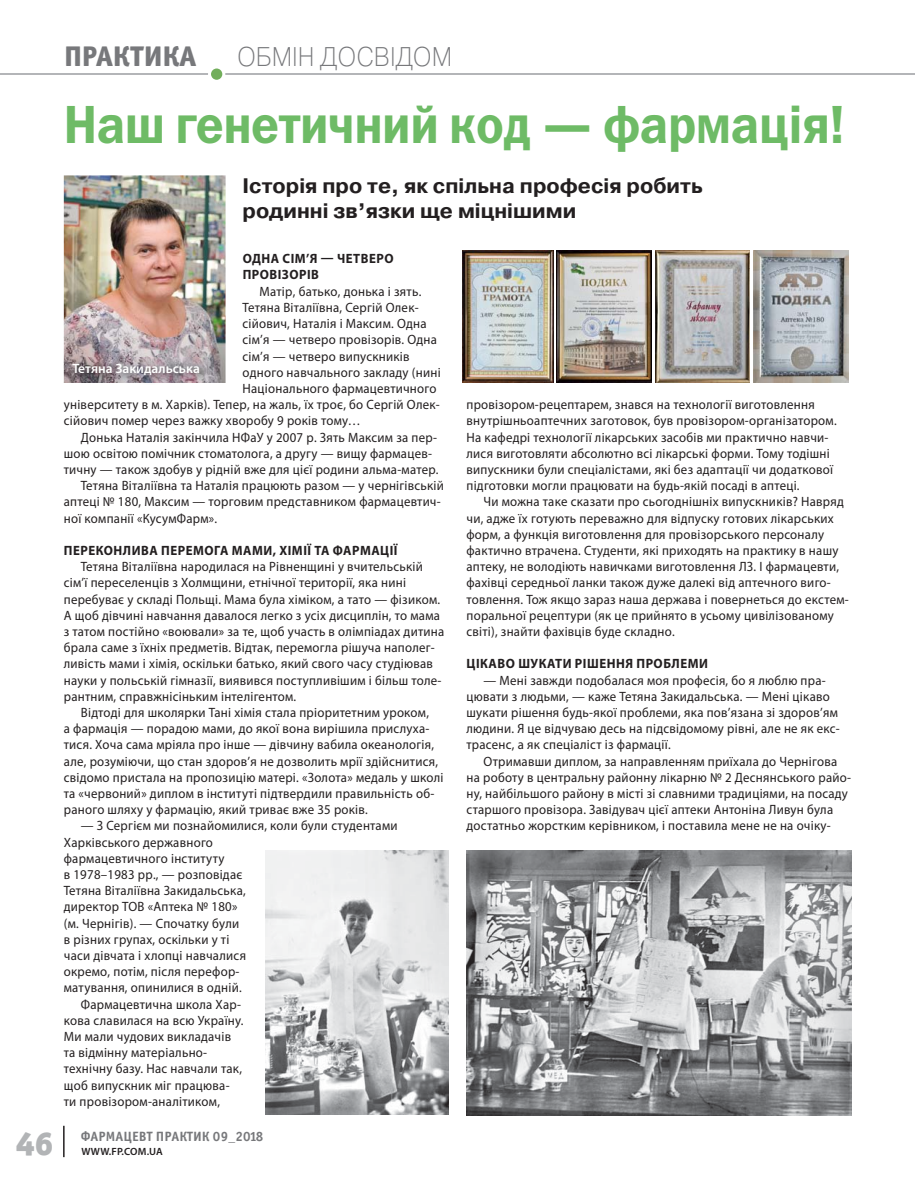
<style>
.page{position:relative;width:915px;height:1178px;background:#fff}
.page>*{position:absolute;margin:0;border:0;box-sizing:border-box;transform-origin:0 0}
.t1{font:54px "Franklin Gothic Demi ITC";letter-spacing:-.01em;color:#6ebb66;scale:.9 1}
.t2{font:33px "Officina Serif Black ITC";color:#b2b4b6}
.t3{font:28.5px "Officina Sans Extra Bold ITC";letter-spacing:.01em;color:#77787b}
.t4{font:27px "Pragmatica Light C";color:#77787b;scale:.9 1}
.t5{font:700 21px/25.2px "Pragmatica";color:#231f20}
.t6{font:13.5px/16.2px "Myriad Pro";letter-spacing:.02em;color:#231f20;scale:.95 1}
.t7{font:700 13.5px/16.2px "Myriad Pro";letter-spacing:.04em;color:#231f20;scale:.95 1}
.t8{font:13.5px "Officina Sans Bold ITC";letter-spacing:.01em;color:#77787b}
.t9{font:600 13.5px "Myriad Pro";color:#fff}
.t10{font:600 10.5px "Myriad Pro";letter-spacing:.02em;color:#231f20}
</style>
<div class="page">
<img style="left:466px;top:850px;width:384px;height:266px">
<img style="left:265px;top:851px;width:183px;height:263px">
<img style="left:64px;top:175px;width:161px;height:208px">
<img style="left:753px;top:251px;width:95px;height:132px">
<img style="left:655px;top:251px;width:94px;height:132px">
<img style="left:462px;top:251px;width:91px;height:132px">
<img style="left:556px;top:251px;width:95px;height:132px">
<img style="left:66px;top:357px;width:142px;height:26px">
<hr style="left:63px;top:1126px;width:2px;height:31px;background:#231f20">
<hr style="left:0;top:73px;width:914px;height:2px;background:#afb1b4">
<div style="left:209px;top:67px;width:15px;height:14px;background:#72ae5b;border-radius:50%"></div>
<div style="left:208px;top:65px;width:17px;height:18px;border:3px solid #fff;border-radius:50%"></div>
<h3 class="t3" style="left:64px;top:46px;width:133px">ПРАКТИКА</h3>
<h3 class="t4" style="left:237px;top:46px;width:241px">ОБМІН ДОСВІДОМ</h3>
<h1 class="t1" style="left:64px;top:105px;width:868px">Наш генетичний код — фармація!</h1>
<h3 class="t5" style="left:242px;top:176px;width:461px">Історія про те, як спільна професія робить родинні зв’язки ще міцнішими</h3>
<h2 class="t2" style="left:16px;top:1131px;width:39px">46</h2>
<p class="t7" style="left:242px;top:252px;width:160px">ОДНА СІМ’Я — ЧЕТВЕРО<br>ПРОВІЗОРІВ</p>
<p class="t6" style="left:259px;top:284px;width:172px">Матір, батько, донька і зять.</p>
<p class="t6" style="left:242px;top:301px;width:187px">Тетяна Віталіївна, Сергій Олек-</p>
<p class="t6" style="left:242px;top:317px;width:195px">сійович, Наталія і Максим. Одна</p>
<p class="t6" style="left:242px;top:333px;width:206px">сім’я — четверо провізорів. Одна</p>
<p class="t6" style="left:242px;top:349px;width:177px">сім’я — четверо випускників</p>
<p class="t6" style="left:242px;top:365px;width:210px">одного навчального закладу (нині</p>
<p class="t6" style="left:242px;top:382px;width:205px">Національного фармацевтичного</p>
<p class="t6" style="left:64px;top:398px;width:397px">університету в м. Харків). Тепер, на жаль, їх троє, бо Сергій Олек-</p>
<p class="t6" style="left:64px;top:414px;width:314px">сійович помер через важку хворобу 9 років тому…</p>
<p class="t6" style="left:81px;top:430px;width:376px">Донька Наталія закінчила НФаУ у 2007 р. Зять Максим за пер-</p>
<p class="t6" style="left:64px;top:446px;width:389px">шою освітою помічник стоматолога, а другу — вищу фармацев-</p>
<p class="t6" style="left:64px;top:463px;width:396px">тичну — також здобув у рідній вже для цієї родини альма-матер.</p>
<p class="t6" style="left:81px;top:479px;width:383px">Тетяна Віталіївна та Наталія працюють разом — у чернігівській</p>
<p class="t6" style="left:64px;top:495px;width:398px">аптеці № 180, Максим — торговим представником фармацевтич-</p>
<p class="t6" style="left:64px;top:511px;width:163px">ної компанії «КусумФарм».</p>
<p class="t7" style="left:64px;top:544px;width:352px">ПЕРЕКОНЛИВА ПЕРЕМОГА МАМИ, ХІМІЇ ТА ФАРМАЦІЇ</p>
<p class="t6" style="left:64px;top:560px;width:402px;text-indent:17px">Тетяна Віталіївна народилася на Рівненщині у вчительській сім’ї переселенців з Холмщини, етнічної території, яка нині перебуває у складі Польщі. Мама була хіміком, а тато — фізиком.<br>А щоб дівчині навчання давалося легко з усіх дисциплін, то мама з татом постійно «воювали» за те, щоб участь в олімпіадах дитина брала саме з їхніх предметів. Відтак, перемогла рішуча наполег&shy;ливість мами і хімія, оскільки батько, який свого часу студіював науки у польській гімназії, виявився поступливішим і більш толе&shy;рантним, справжнісіньким інтелігентом.</p>
<p class="t6" style="left:64px;top:706px;width:401px;text-indent:17px">Відтоді для школярки Тані хімія стала пріоритетним уроком,<br>а фармація — порадою мами, до якої вона вирішила прислуха&shy;тися. Хоча сама мріяла про інше — дівчину вабила океанологія, але, розуміючи, що стан здоров’я не дозволить мрії здійснитися, свідомо пристала на пропозицію матері. «Золота» медаль у школі та «червоний» диплом в інституті підтвердили правильність об&shy;раного шляху у фармацію, який триває вже 35 років.</p>
<p class="t6" style="left:81px;top:819px;width:335px">— З Сергієм ми познайомилися, коли були студентами</p>
<p class="t6" style="left:64px;top:835px;width:158px">Харківського державного</p>
<p class="t6" style="left:64px;top:851px;width:171px">фармацевтичного інституту</p>
<p class="t6" style="left:64px;top:868px;width:189px">в 1978–1983 рр., — розповідає</p>
<p class="t6" style="left:64px;top:884px;width:193px">Тетяна Віталіївна Закидальська,</p>
<p class="t6" style="left:64px;top:900px;width:184px">директор ТОВ «Аптека № 180»</p>
<p class="t6" style="left:64px;top:916px;width:186px">(м. Чернігів). — Спочатку були</p>
<p class="t6" style="left:64px;top:932px;width:176px">в різних групах, оскільки у ті</p>
<p class="t6" style="left:64px;top:949px;width:193px">часи дівчата і хлопці навчалися</p>
<p class="t6" style="left:64px;top:965px;width:186px">окремо, потім, після перефор-</p>
<p class="t6" style="left:64px;top:981px;width:189px">матування, опинилися в одній.</p>
<p class="t6" style="left:81px;top:997px;width:170px">Фармацевтична школа Хар-</p>
<p class="t6" style="left:64px;top:1013px;width:191px">кова славилася на всю Україну.</p>
<p class="t6" style="left:64px;top:1030px;width:177px">Ми мали чудових викладачів</p>
<p class="t6" style="left:64px;top:1046px;width:152px">та відмінну матеріально-</p>
<p class="t6" style="left:64px;top:1062px;width:189px">технічну базу. Нас навчали так,</p>
<p class="t6" style="left:64px;top:1078px;width:176px">щоб випускник міг працюва-</p>
<p class="t6" style="left:64px;top:1094px;width:166px">ти провізором-аналітиком,</p>
<p class="t9" style="left:72px;top:363px;width:129px">Тетяна Закидальська</p>
<p class="t8" style="left:81px;top:1131px;width:184px">ФАРМАЦЕВТ ПРАКТИК 09_2018</p>
<p class="t10" style="left:81px;top:1147px;width:83px">WWW.FP.COM.UA</p>
<p class="t6" style="left:466px;top:398px;width:391px">провізором-рецептарем, знався на технології виготовлення внутрішньоаптечних заготовок, був провізором-організатором.<br>На кафедрі технології лікарських засобів ми практично навчи&shy;лися виготовляти абсолютно всі лікарські форми. Тому тодішні випускники були спеціалістами, які без адаптації чи додаткової підготовки могли працювати на будь-якій посаді в аптеці.</p>
<p class="t6" style="left:466px;top:495px;width:404px;text-indent:17px">Чи можна таке сказати про сьогоднішніх випускників? Навряд чи, адже їх готують переважно для відпуску готових лікарських форм, а функція виготовлення для провізорського персоналу фактично втрачена. Студенти, які приходять на практику в нашу аптеку, не володіють навичками виготовлення ЛЗ. І фармацевти, фахівці середньої ланки також дуже далекі від аптечного виго&shy;товлення. Тож якщо зараз наша держава і повернеться до екстем&shy;поральної рецептури (як це прийнято в усьому цивілізованому світі), знайти фахівців буде складно.</p>
<p class="t7" style="left:466px;top:657px;width:255px">ЦІКАВО ШУКАТИ РІШЕННЯ ПРОБЛЕМИ</p>
<p class="t6" style="left:466px;top:673px;width:394px;text-indent:17px">— Мені завжди подобалася моя професія, бо я люблю пра&shy;цювати з людьми, — каже Тетяна Закидальська. — Мені цікаво шукати рішення будь-якої проблеми, яка пов’язана зі здоров’ям людини. Я це відчуваю десь на підсвідомому рівні, але не як екс&shy;трасенс, а як спеціаліст із фармації.</p>
<p class="t6" style="left:466px;top:754px;width:406px;text-indent:17px">Отримавши диплом, за направленням приїхала до Чернігова на роботу в центральну районну лікарню № 2 Деснянського райо&shy;ну, найбільшого району в місті зі славними традиціями, на посаду старшого провізора. Завідувач цієї аптеки Антоніна Ливун була достатньо жорстким керівником, і поставила мене не на очіку-</p>
</div>
